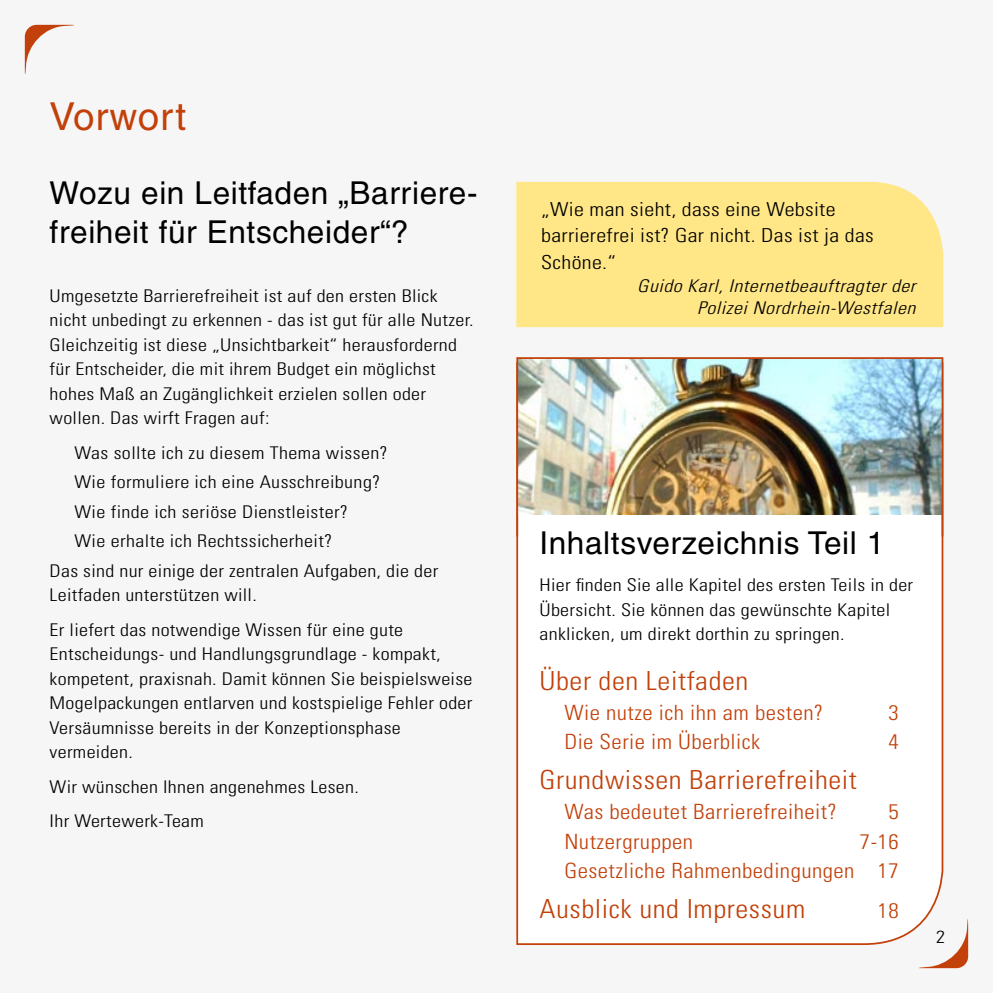
<style>
.page{position:relative;width:993px;height:993px;background:#fff}
.page>*{position:absolute;margin:0;border:0;box-sizing:border-box;transform-origin:0 0}
.t1{font:38.5px "Helvetica";letter-spacing:.025em;color:#c24009}
.t2{font:31.5px/38.5px "Helvetica";letter-spacing:.02em;color:#000}
.t3{font:300 condensed 26.25px "Univers";letter-spacing:.02em;color:#c24009;scale:1.1 1}
.t4{font:300 condensed 21px/29.8px "Univers";letter-spacing:.02em;color:#c24009;text-align:right;scale:1.1 1}
.t5{font:300 condensed 19.25px/26.2px "Univers";letter-spacing:.015em;color:#000;scale:1.15 1}
.t6{font:300 condensed 17.5px/24.5px "Univers";letter-spacing:.015em;color:#000;scale:1.15 1}
.t7{font:italic 300 condensed 17.5px/22.8px "Univers";letter-spacing:.025em;color:#000;text-align:right;scale:1.15 1}
</style>
<div class="page">
<div style="left:0;top:0;width:992px;height:992px;background:#f6f6f6"></div>
<svg style="left:25px;top:25px;width:49px;height:49px"></svg>
<svg style="left:927px;top:930px;width:40px;height:37px"></svg>
<div style="left:516px;top:514px;width:427px;height:431px;background:#fff"></div>
<img style="left:519px;top:360px;width:421px;height:154px">
<div style="left:516px;top:357px;width:427px;height:180px;border:2px solid #c24009"></div>
<div style="left:516px;top:182px;width:427px;height:145px;background:#ffe686"></div>
<h1 class="t1" style="left:50px;top:94px;width:138px">Vorwort</h1>
<h2 class="t2" style="left:50px;top:174px;width:429px">Wozu ein Leitfaden „Barriere&shy;freiheit für Entscheider“?</h2>
<p class="t6" style="left:50px;top:283px;width:370px">Umgesetzte Barrierefreiheit ist auf den ersten Blick nicht unbedingt zu erkennen - das ist gut für alle Nutzer.<br>Gleichzeitig ist diese „Unsichtbarkeit“ herausfordernd für Entscheider, die mit ihrem Budget ein möglichst hohes Maß an Zugänglichkeit erzielen sollen oder wollen. Das wirft Fragen auf:</p>
<p class="t6" style="left:74px;top:440px;width:274px">Was sollte ich zu diesem Thema wissen?</p>
<p class="t6" style="left:74px;top:469px;width:267px">Wie formuliere ich eine Ausschreibung?</p>
<p class="t6" style="left:74px;top:499px;width:239px">Wie finde ich seriöse Dienstleister?</p>
<p class="t6" style="left:74px;top:528px;width:226px">Wie erhalte ich Rechtssicherheit?</p>
<p class="t6" style="left:50px;top:558px;width:339px">Das sind nur einige der zentralen Aufgaben, die der</p>
<p class="t6" style="left:50px;top:577px;width:309px;line-height:34.5px">Leitfaden unterstützen will.<br>Er liefert das notwendige Wissen für eine gute</p>
<p class="t6" style="left:50px;top:641px;width:369px">Entscheidungs- und Handlungsgrundlage - kompakt, kompetent, praxisnah. Damit können Sie beispielsweise Mogelpackungen entlarven und kostspielige Fehler oder Versäumnisse bereits in der Konzeptionsphase vermeiden.</p>
<p class="t6" style="left:50px;top:768px;width:270px;line-height:34.5px">Wir wünschen Ihnen angenehmes Lesen.<br>Ihr Wertewerk-Team</p>
<p class="t5" style="left:541px;top:196px;width:291px">„Wie man sieht, dass eine Website barrierefrei ist? Gar nicht. Das ist ja das<br>Schöne.“</p>
<p class="t7" style="left:637px;top:274px;width:243px">Guido Karl, Internetbeauftragter der<br>Polizei Nordrhein-Westfalen</p>
<h2 class="t2" style="left:539px;top:523px;width:346px">Inhaltsverzeichnis Teil 1</h2>
<p class="t6" style="left:539px;top:572px;width:326px">Hier finden Sie alle Kapitel des ersten Teils in der<br>Übersicht. Sie können das gewünschte Kapitel anklicken, um direkt dorthin zu springen.</p>
<h3 class="t3" style="left:539px;top:664px;width:191px">Über den Leitfaden</h3>
<p class="t4" style="left:564px;top:696px;width:237px">Wie nutze ich ihn am besten?</p>
<p class="t4" style="left:888px;top:696px;width:11px">3</p>
<p class="t4" style="left:564px;top:726px;width:179px">Die Serie im Überblick</p>
<p class="t4" style="left:888px;top:726px;width:11px">4</p>
<h3 class="t3" style="left:539px;top:763px;width:290px">Grundwissen Barrierefreiheit</h3>
<p class="t4" style="left:564px;top:796px;width:249px">Was bedeutet Barrierefreiheit?</p>
<p class="t4" style="left:888px;top:796px;width:11px">5</p>
<p class="t4" style="left:564px;top:825px;width:118px">Nutzergruppen</p>
<p class="t4" style="left:564px;top:825px;width:305px">7-16<br>Gesetzliche Rahmenbedingungen 17</p>
<h3 class="t3" style="left:539px;top:892px;width:243px">Ausblick und Impressum</h3>
<p class="t4" style="left:877px;top:895px;width:21px">18</p>
<p class="t6" style="left:935px;top:923px;width:9px">2</p>
</div>
